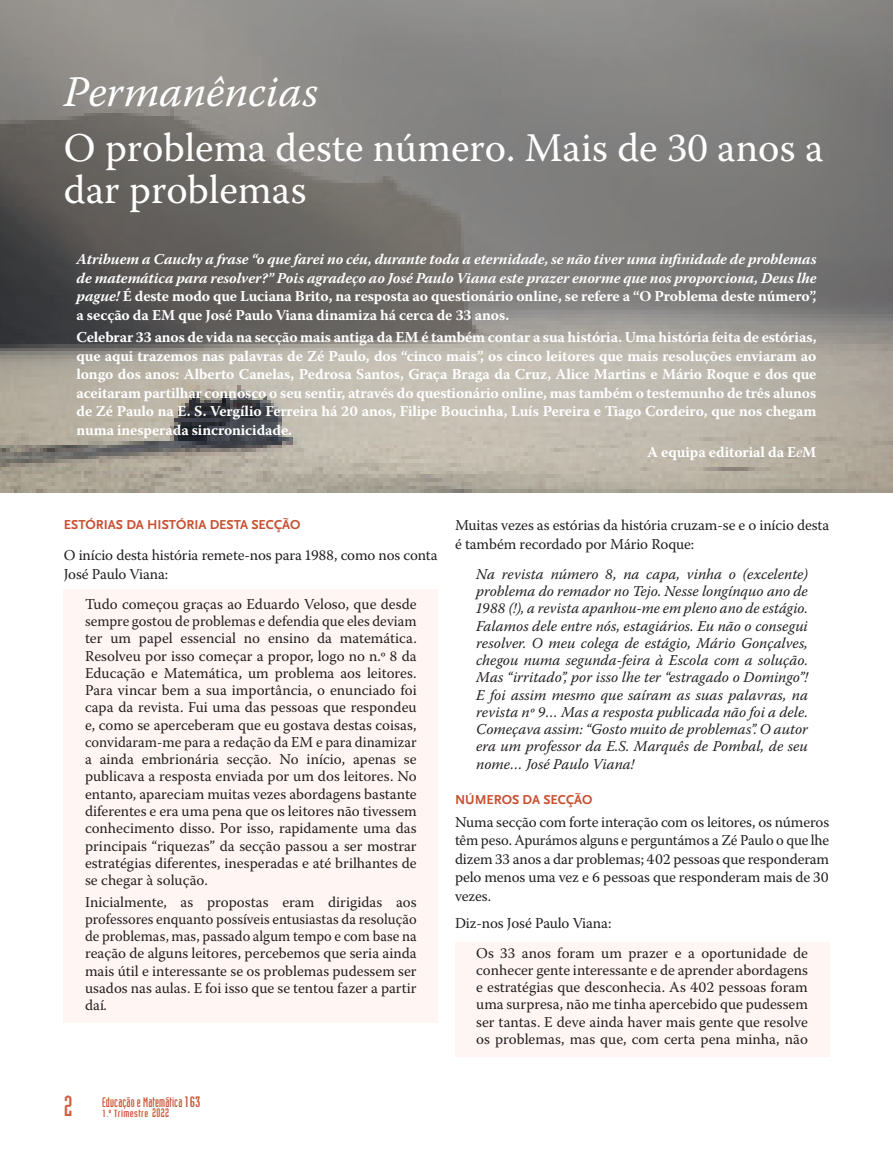
<style>
.page{position:relative;width:893px;height:1149px;background:#fff}
.page>*{position:absolute;margin:0;border:0;box-sizing:border-box;transform-origin:0 0}
.ARTIGO_TÍTULO{font:italic 43.5px "Warnock Pro";color:#fff}
.ARTIGO_TÍTULO-2{font:40.5px/42px "Warnock Pro";color:#fff}
.CITACAO{font:15px/17.2px "Warnock Pro";color:#231f20;text-align:justify}
.TEXTO_PRINCIPAL{font:700 15px/18.5px "Warnock Pro";letter-spacing:-.01em;color:#fff;text-align:justify}
.CITACAO-2{font:italic 15px/17.2px "Warnock Pro";color:#231f20;text-align:justify}
.TEXTO_PRINCIPAL-2{font:italic 700 15px/18.5px "Warnock Pro";letter-spacing:-.01em;color:#fff;text-align:justify}
.TEXTO_PRINCIPAL-3{font:15px/18.5px "Warnock Pro";letter-spacing:-.01em;color:#231f20}
.TEXTO_SUBTITULO{font:15px/18.5px "Warnock Pro";letter-spacing:-.01em;color:#231f20}
.TEXTO_SUBTITULO-2{font:700 13.5px "Scala Sans Pro";color:#c85031}
.t1{font:13.5px "Industria LT Std Solid";letter-spacing:.01em;color:#c85031}
.t2{font:10.2px "Industria LT Std Solid";letter-spacing:.03em;color:#c85031;scale:1.33 1}
.s1{font-style:normal}
.s2{font-weight:400;font-style:italic}
.s3{font-style:italic}
.s4{font-size:28.5px;color:#d16243}
.s5{font-size:14.7px}
.s6{font-size:12.15px}
</style>
<div class="page">
<img style="left:0;top:0;width:893px;height:492px">
<div style="left:64px;top:589px;width:374px;height:308px;background:#fff6f4"></div>
<div style="left:64px;top:886px;width:374px;height:136px;background:#fff6f4"></div>
<div style="left:455px;top:942px;width:374px;height:114px;background:#fff6f4"></div>
<p class="ARTIGO_TÍTULO" style="left:64px;top:66px;width:256px">Permanências</p>
<p class="ARTIGO_TÍTULO-2" style="left:64px;top:126px;width:761px">O problema deste número. Mais de 30 anos a dar problemas</p>
<p class="TEXTO_PRINCIPAL-2" style="left:77px;top:249px;width:741px">Atribuem a Cauchy a frase “o que farei no céu, durante toda a eternidade, se não tiver uma infinidade de problemas de matemática para resolver?” Pois agradeço ao José Paulo Viana este prazer enorme que nos proporciona, Deus lhe pague! <span class="s1">É deste modo que Luciana Brito, na resposta ao questionário online, se refere a “O Problema deste número”, a secção da EM que José Paulo Viana dinamiza há cerca de 33 anos.</span></p>
<p class="TEXTO_PRINCIPAL" style="left:77px;top:328px;width:741px">Celebrar 33 anos de vida na secção mais antiga da EM é também contar a sua história. Uma história feita de estórias, que aqui trazemos nas palavras de Zé Paulo, dos “cinco mais”, os cinco leitores que mais resoluções enviaram ao longo dos anos: Alberto Canelas, Pedrosa Santos, Graça Braga da Cruz, Alice Martins e Mário Roque e dos que aceitaram partilhar connosco o seu sentir, através do questionário online, mas também o testemunho de três alunos de Zé Paulo na E. S. Vergílio Ferreira há 20 anos, Filipe Boucinha, Luís Pereira e Tiago Cordeiro, que nos chegam numa inesperada sincronicidade.</p>
<p class="TEXTO_PRINCIPAL" style="left:647px;top:442px;width:171px">A equipa editorial da E<span class="s2">e</span>M</p>
<p class="TEXTO_SUBTITULO-2" style="left:64px;top:516px;width:238px">ESTÓRIAS DA HISTÓRIA DESTA SECÇÃO</p>
<p class="TEXTO_SUBTITULO" style="left:64px;top:545px;width:375px">O início desta história remete-nos para 1988, como nos conta<br>José Paulo Viana:</p>
<p class="CITACAO" style="left:85px;top:595px;width:333px">Tudo começou graças ao Eduardo Veloso, que desde sempre gostou de problemas e defendia que eles deviam ter um papel essencial no ensino da matemática.<br>Resolveu por isso começar a propor, logo no n.º 8 da Educação e Matemática, um problema aos leitores.<br>Para vincar bem a sua importância, o enunciado foi capa da revista. Fui uma das pessoas que respondeu e, como se aperceberam que eu gostava destas coisas, convidaram-me para a redação da EM e para dinamizar a ainda embrionária secção. No início, apenas se publicava a resposta enviada por um dos leitores. No entanto, apareciam muitas vezes abordagens bastante diferentes e era uma pena que os leitores não tivessem conhecimento disso. Por isso, rapidamente uma das principais “riquezas” da secção passou a ser mostrar estratégias diferentes, inesperadas e até brilhantes de se chegar à solução.</p>
<p class="CITACAO" style="left:85px;top:892px;width:333px">Inicialmente, as propostas eram dirigidas aos professores enquanto possíveis entusiastas da resolução de problemas, mas, passado algum tempo e com base na reação de alguns leitores, percebemos que seria ainda mais útil e interessante se os problemas pudessem ser usados nas aulas. E foi isso que se tentou fazer a partir daí<span class="s3">.</span></p>
<p class="TEXTO_PRINCIPAL-3" style="left:455px;top:515px;width:376px">Muitas vezes as estórias da história cruzam-se e o início desta é também recordado por Mário Roque:</p>
<p class="CITACAO-2" style="left:476px;top:564px;width:333px">Na revista número 8, na capa, vinha o (excelente) problema do remador no Tejo. Nesse longínquo ano de 1988 (!), a revista apanhou-me em pleno ano de estágio.<br>Falamos dele entre nós, estagiários. Eu não o consegui resolver. O meu colega de estágio, Mário Gonçalves, chegou numa segunda-feira à Escola com a solução.<br>Mas “irritado”, por isso lhe ter “estragado o Domingo”!<br>E foi assim mesmo que saíram as suas palavras, na revista nº 9… Mas a resposta publicada não foi a dele.<br>Começava assim: “Gosto muito de problemas”. O autor era um professor da E.S. Marquês de Pombal, de seu nome… José Paulo Viana!</p>
<p class="TEXTO_SUBTITULO-2" style="left:455px;top:791px;width:139px">NÚMEROS DA SECÇÃO</p>
<p class="TEXTO_PRINCIPAL-3" style="left:455px;top:812px;width:376px;text-align:justify">Numa secção com forte interação com os leitores, os números têm peso. Apurámos alguns e perguntámos a Zé Paulo o que lhe dizem 33 anos a dar problemas; 402 pessoas que responderam pelo menos uma vez e 6 pessoas que responderam mais de 30 vezes.</p>
<p class="TEXTO_PRINCIPAL-3" style="left:455px;top:912px;width:158px">Diz-nos José Paulo Viana:</p>
<p class="CITACAO" style="left:476px;top:943px;width:333px">Os 33 anos foram um prazer e a oportunidade de conhecer gente interessante e de aprender abordagens e estratégias que desconhecia. As 402 pessoas foram uma surpresa, não me tinha apercebido que pudessem ser tantas. E deve ainda haver mais gente que resolve os problemas, mas que, com certa pena minha, não</p>
<p class="t1" style="left:64px;top:1093px;width:138px"><span class="s4">2</span> Educação e Matemática<span class="s5">163</span></p>
<p class="t2" style="left:102px;top:1107px;width:52px">1.º Trimestre <span class="s6">2022</span></p>
</div>
